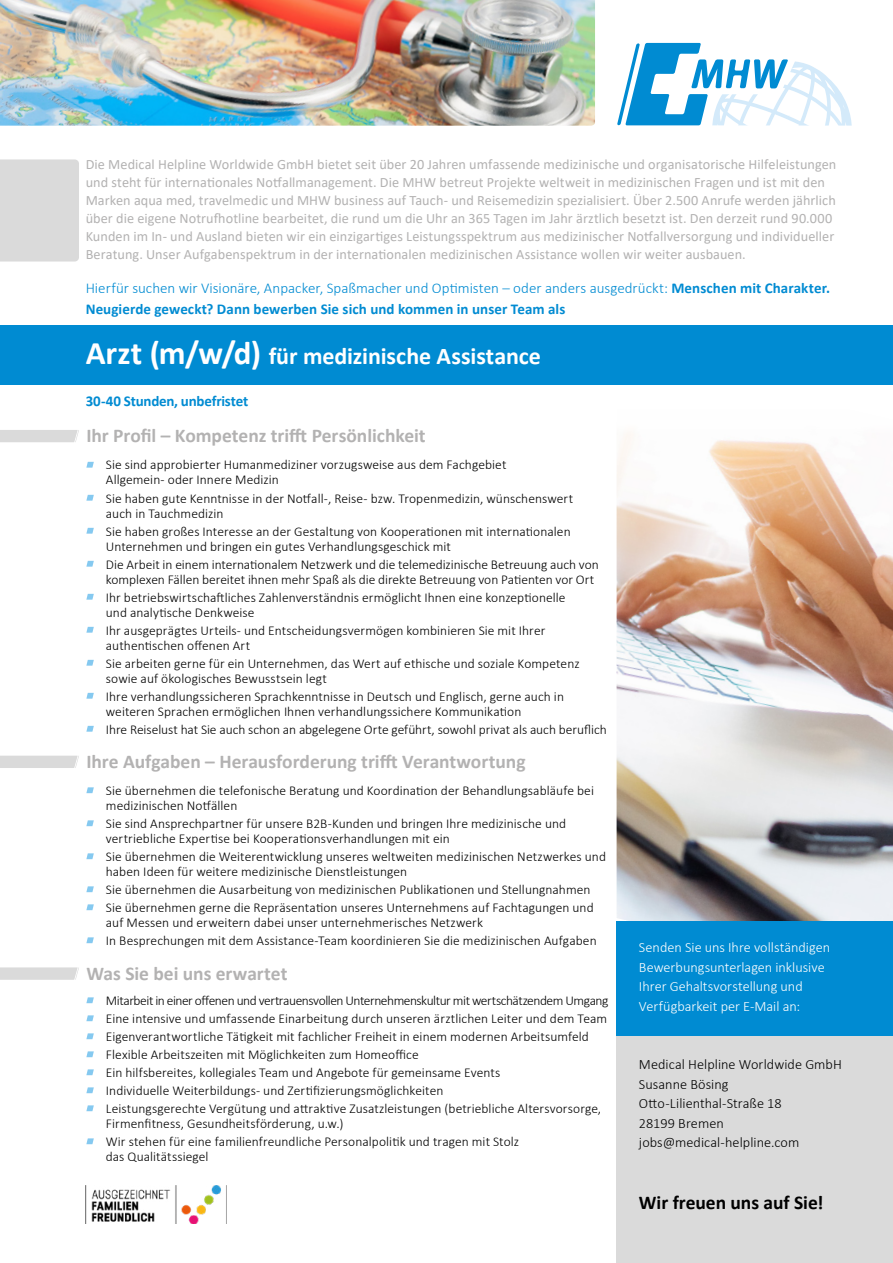
<style>
.page{position:relative;width:893px;height:1263px;background:#fff}
.page>*{position:absolute;margin:0;border:0;box-sizing:border-box;transform-origin:0 0}
.t1{font:700 24px "Calibri";color:#fff}
.t2{font:700 19.5px "Calibri";color:#b3b2b2}
.t3{font:700 19.5px "Calibri";color:#000}
.t4{font:300 15px/21px "Calibri";color:#008bd2}
.t5{font:700 15px "Calibri";letter-spacing:-.015em;color:#008bd2}
.t6{font:14.25px/18px "Calibri";letter-spacing:.005em;color:#b3b2b2}
.t7{font:300 14.25px/19.5px "Calibri";color:#fff}
.t8{font:300 14.25px/19.5px "Calibri";letter-spacing:.005em;color:#000}
.t9{font:300 13.5px/15px "Calibri";letter-spacing:.005em;color:#000}
.s1{font-weight:700}
.s2{font-size:33px}
</style>
<div class="page">
<img style="left:0;top:0;width:595px;height:126px">
<svg style="left:617px;top:43px;width:235px;height:83px"></svg>
<img style="left:617px;top:433px;width:276px;height:488px">
<div style="left:617px;top:921px;width:276px;height:115px;background:#008bd2"></div>
<div style="left:617px;top:1036px;width:276px;height:227px;background:#dadada"></div>
<svg style="left:0;top:430px;width:78px;height:12px"></svg>
<svg style="left:0;top:756px;width:78px;height:12px"></svg>
<svg style="left:0;top:967px;width:78px;height:13px"></svg>
<div style="left:0;top:159px;width:79px;height:102px;background:#dadada"></div>
<div style="left:0;top:325px;width:893px;height:60px;background:#008bd2"></div>
<svg style="left:86px;top:462px;width:8px;height:6px"></svg>
<svg style="left:86px;top:495px;width:8px;height:6px"></svg>
<svg style="left:86px;top:528px;width:8px;height:6px"></svg>
<svg style="left:86px;top:561px;width:8px;height:6px"></svg>
<svg style="left:86px;top:594px;width:8px;height:6px"></svg>
<svg style="left:86px;top:627px;width:8px;height:6px"></svg>
<svg style="left:86px;top:660px;width:8px;height:6px"></svg>
<svg style="left:86px;top:693px;width:8px;height:6px"></svg>
<svg style="left:86px;top:726px;width:8px;height:6px"></svg>
<svg style="left:86px;top:787px;width:8px;height:6px"></svg>
<svg style="left:86px;top:820px;width:8px;height:6px"></svg>
<svg style="left:86px;top:853px;width:8px;height:6px"></svg>
<svg style="left:86px;top:886px;width:8px;height:6px"></svg>
<svg style="left:86px;top:904px;width:8px;height:6px"></svg>
<svg style="left:86px;top:937px;width:8px;height:6px"></svg>
<svg style="left:86px;top:997px;width:8px;height:6px"></svg>
<svg style="left:86px;top:1015px;width:8px;height:6px"></svg>
<svg style="left:86px;top:1033px;width:8px;height:6px"></svg>
<svg style="left:86px;top:1051px;width:8px;height:6px"></svg>
<svg style="left:86px;top:1069px;width:8px;height:6px"></svg>
<svg style="left:86px;top:1087px;width:8px;height:6px"></svg>
<svg style="left:86px;top:1105px;width:8px;height:6px"></svg>
<svg style="left:86px;top:1138px;width:8px;height:6px"></svg>
<img style="left:86px;top:1185px;width:135px;height:39px">
<p class="t6" style="left:86px;top:155px;width:752px">Die Medical Helpline Worldwide GmbH bietet seit über 20 Jahren umfassende medizinische und organisatorische Hilfeleistungen und steht für internationales Notfallmanagement. Die MHW betreut Projekte weltweit in medizinischen Fragen und ist mit den Marken aqua med, travelmedic und MHW business auf Tauch- und Reisemedizin spezialisiert. Über 2.500 Anrufe werden jährlich über die eigene Notrufhotline bearbeitet, die rund um die Uhr an 365 Tagen im Jahr ärztlich besetzt ist. Den derzeit rund 90.000<br>Kunden im In- und Ausland bieten wir ein einzigartiges Leistungsspektrum aus medizinischer Notfallversorgung und individueller Beratung. Unser Aufgabenspektrum in der internationalen medizinischen Assistance wollen wir weiter ausbauen.</p>
<p class="t4" style="left:86px;top:278px;width:746px">Hierfür suchen wir Visionäre, Anpacker, Spaßmacher und Optimisten – oder anders ausgedrückt: <span class="s1">Menschen mit Charakter.<br>Neugierde geweckt? Dann bewerben Sie sich und kommen in unser Team als</span></p>
<h1 class="t1" style="left:86px;top:339px;width:457px"><span class="s2">Arzt (m/w/d)</span> für medizinische Assistance</h1>
<p class="t5" style="left:86px;top:390px;width:164px">30-40 Stunden, unbefristet</p>
<h2 class="t2" style="left:86px;top:422px;width:341px">Ihr Profil – Kompetenz trifft Persönlichkeit</h2>
<p class="t9" style="left:106px;top:457px;width:402px">Sie sind approbierter Humanmediziner vorzugsweise aus dem Fachgebiet<br>Allgemein- oder Innere Medizin</p>
<p class="t9" style="left:106px;top:490px;width:469px">Sie haben gute Kenntnisse in der Notfall-, Reise- bzw. Tropenmedizin, wünschenswert auch in Tauchmedizin</p>
<p class="t9" style="left:106px;top:523px;width:466px">Sie haben großes Interesse an der Gestaltung von Kooperationen mit internationalen<br>Unternehmen und bringen ein gutes Verhandlungsgeschick mit</p>
<p class="t9" style="left:106px;top:556px;width:494px">Die Arbeit in einem internationalem Netzwerk und die telemedizinische Betreuung auch von komplexen Fällen bereitet ihnen mehr Spaß als die direkte Betreuung von Patienten vor Ort</p>
<p class="t9" style="left:106px;top:589px;width:461px">Ihr betriebswirtschaftliches Zahlenverständnis ermöglicht Ihnen eine konzeptionelle und analytische Denkweise</p>
<p class="t9" style="left:106px;top:622px;width:441px">Ihr ausgeprägtes Urteils- und Entscheidungsvermögen kombinieren Sie mit Ihrer authentischen offenen Art</p>
<p class="t9" style="left:106px;top:655px;width:475px">Sie arbeiten gerne für ein Unternehmen, das Wert auf ethische und soziale Kompetenz sowie auf ökologisches Bewusstsein legt</p>
<p class="t9" style="left:106px;top:688px;width:460px">Ihre verhandlungssicheren Sprachkenntnisse in Deutsch und Englisch, gerne auch in weiteren Sprachen ermöglichen Ihnen verhandlungssichere Kommunikation</p>
<p class="t9" style="left:106px;top:721px;width:502px">Ihre Reiselust hat Sie auch schon an abgelegene Orte geführt, sowohl privat als auch beruflich</p>
<h2 class="t2" style="left:86px;top:748px;width:441px">Ihre Aufgaben – Herausforderung trifft Verantwortung</h2>
<p class="t9" style="left:106px;top:783px;width:490px">Sie übernehmen die telefonische Beratung und Koordination der Behandlungsabläufe bei medizinischen Notfällen</p>
<p class="t9" style="left:106px;top:816px;width:462px">Sie sind Ansprechpartner für unsere B2B-Kunden und bringen Ihre medizinische und vertriebliche Expertise bei Kooperationsverhandlungen mit ein</p>
<p class="t9" style="left:106px;top:849px;width:502px">Sie übernehmen die Weiterentwicklung unseres weltweiten medizinischen Netzwerkes und haben Ideen für weitere medizinische Dienstleistungen</p>
<p class="t9" style="left:106px;top:880px;width:489px;line-height:18px">Sie übernehmen die Ausarbeitung von medizinischen Publikationen und Stellungnahmen<br>Sie übernehmen gerne die Repräsentation unseres Unternehmens auf Fachtagungen und</p>
<p class="t9" style="left:106px;top:913px;width:492px;line-height:18px">auf Messen und erweitern dabei unser unternehmerisches Netzwerk<br>In Besprechungen mit dem Assistance-Team koordinieren Sie die medizinischen Aufgaben</p>
<h2 class="t2" style="left:86px;top:959px;width:203px">Was Sie bei uns erwartet</h2>
<p class="t9" style="left:106px;top:991px;width:504px;line-height:18px">Mitarbeit in einer offenen und vertrauensvollen Unternehmenskultur mit wertschätzendem Umgang Eine intensive und umfassende Einarbeitung durch unseren ärztlichen Leiter und dem Team Eigenverantwortliche Tätigkeit mit fachlicher Freiheit in einem modernen Arbeitsumfeld Flexible Arbeitszeiten mit Möglichkeiten zum Homeoffice<br>Ein hilfsbereites, kollegiales Team und Angebote für gemeinsame Events<br>Individuelle Weiterbildungs- und Zertifizierungsmöglichkeiten<br>Leistungsgerechte Vergütung und attraktive Zusatzleistungen (betriebliche Altersvorsorge,</p>
<p class="t9" style="left:106px;top:1114px;width:415px;line-height:18px">Firmenfitness, Gesundheitsförderung, u.w.)<br>Wir stehen für eine familienfreundliche Personalpolitik und tragen mit Stolz</p>
<p class="t9" style="left:106px;top:1149px;width:104px">das Qualitätssiegel</p>
<p class="t7" style="left:639px;top:938px;width:193px">Senden Sie uns Ihre vollständigen<br>Bewerbungsunterlagen inklusive<br>Ihrer Gehaltsvorstellung und<br>Verfügbarkeit per E-Mail an:</p>
<p class="t8" style="left:639px;top:1055px;width:204px">Medical Helpline Worldwide GmbH<br>Susanne Bösing<br>Otto-Lilienthal-Straße 18<br>28199 Bremen jobs@medical-helpline.com</p>
<h2 class="t3" style="left:639px;top:1189px;width:186px">Wir freuen uns auf Sie!</h2>
</div>
